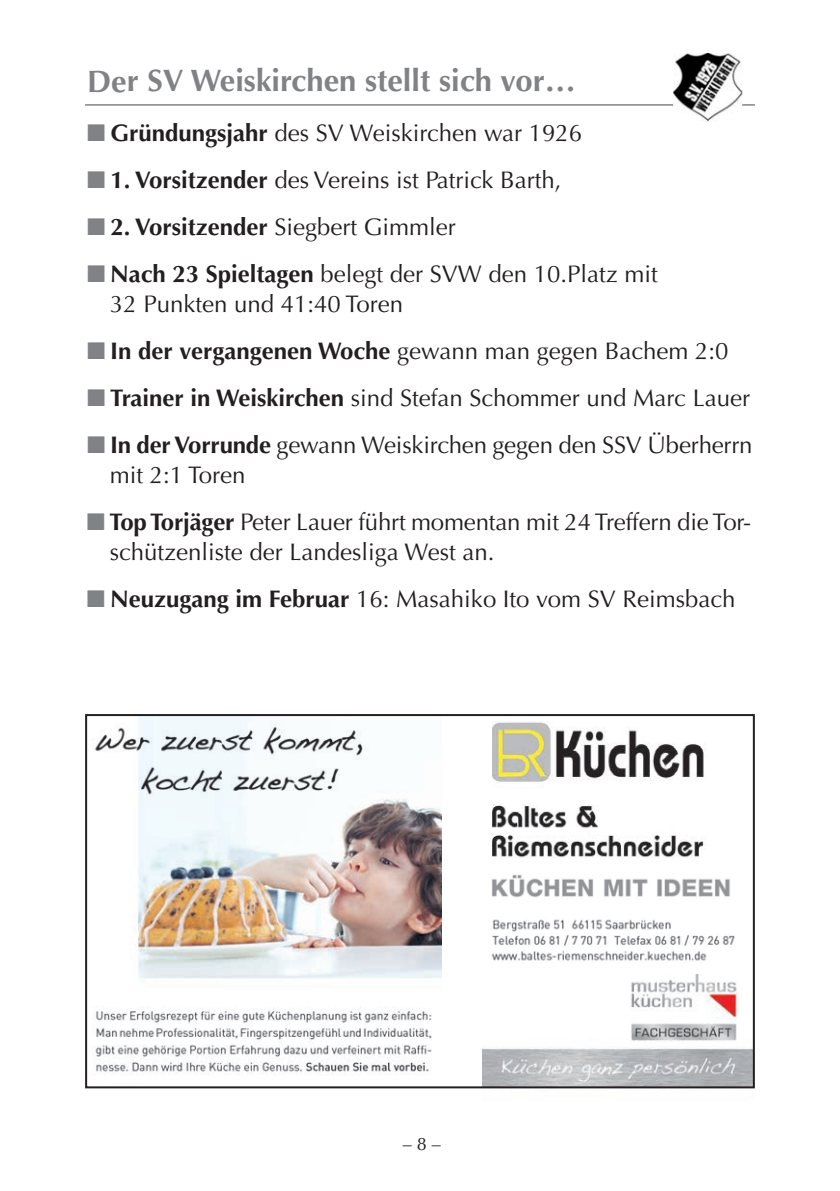
<style>
.page{position:relative;width:840px;height:1191px;background:#fff}
.page>*{position:absolute;margin:0;border:0;box-sizing:border-box;transform-origin:0 0}
.t1{font:700 31px "Optima";letter-spacing:-.005em;color:#808285}
.t2{font:24px/30px "Optima";color:#231f20}
.t3{font:18px "Optima";color:#231f20}
.s1{color:#808285}
.s2{font-weight:700}
</style>
<div class="page">
<hr style="left:85px;top:104px;width:669px;height:2px;background:#808285">
<img style="left:92px;top:717px;width:349px;height:357px">
<img style="left:492px;top:721px;width:214px;height:137px">
<img style="left:491px;top:874px;width:244px;height:87px">
<img style="left:482px;top:1047px;width:272px;height:42px">
<img style="left:630px;top:974px;width:108px;height:67px">
<div style="left:85px;top:714px;width:669px;height:374px;border:2px solid #231f20"></div>
<img style="left:672px;top:53px;width:69px;height:69px">
<p class="t1" style="left:87px;top:68px;width:490px">Der SV Weiskirchen stellt sich vor…</p>
<p class="t2" style="left:87px;top:120px;width:496px"><span class="s1">■</span> <span class="s2">Gründungsjahr</span> des SV Weiskirchen war 1926</p>
<p class="t2" style="left:87px;top:167px;width:475px"><span class="s1">■</span> <span class="s2">1. Vorsitzender</span> des Vereins ist Patrick Barth,</p>
<p class="t2" style="left:87px;top:214px;width:370px"><span class="s1">■</span> <span class="s2">2. Vorsitzender</span> Siegbert Gimmler</p>
<p class="t2" style="left:110px;top:261px;width:549px;text-indent:-23px"><span class="s1">■</span> <span class="s2">Nach 23 Spieltagen</span> belegt der SVW den 10.Platz mit<br>32 Punkten und 41:40 Toren</p>
<p class="t2" style="left:87px;top:338px;width:642px"><span class="s1">■</span> <span class="s2">In der vergangenen Woche</span> gewann man gegen Bachem 2:0</p>
<p class="t2" style="left:87px;top:385px;width:664px"><span class="s1">■</span> <span class="s2">Trainer in Weiskirchen</span> sind Stefan Schommer und Marc Lauer</p>
<p class="t2" style="left:110px;top:432px;width:643px;text-indent:-23px"><span class="s1">■</span> <span class="s2">In der Vorrunde</span> gewann Weiskirchen gegen den SSV Überherrn mit 2:1 Toren</p>
<p class="t2" style="left:110px;top:509px;width:642px;text-indent:-23px"><span class="s1">■</span> <span class="s2">Top Torjäger</span> Peter Lauer führt momentan mit 24 Treffern die Tor&shy;schützenliste der Landesliga West an.</p>
<p class="t2" style="left:87px;top:586px;width:649px"><span class="s1">■</span> <span class="s2">Neuzugang im Februar</span> 16: Masahiko Ito vom SV Reimsbach</p>
<p class="t3" style="left:402px;top:1136px;width:39px">– 8 –</p>
</div>
